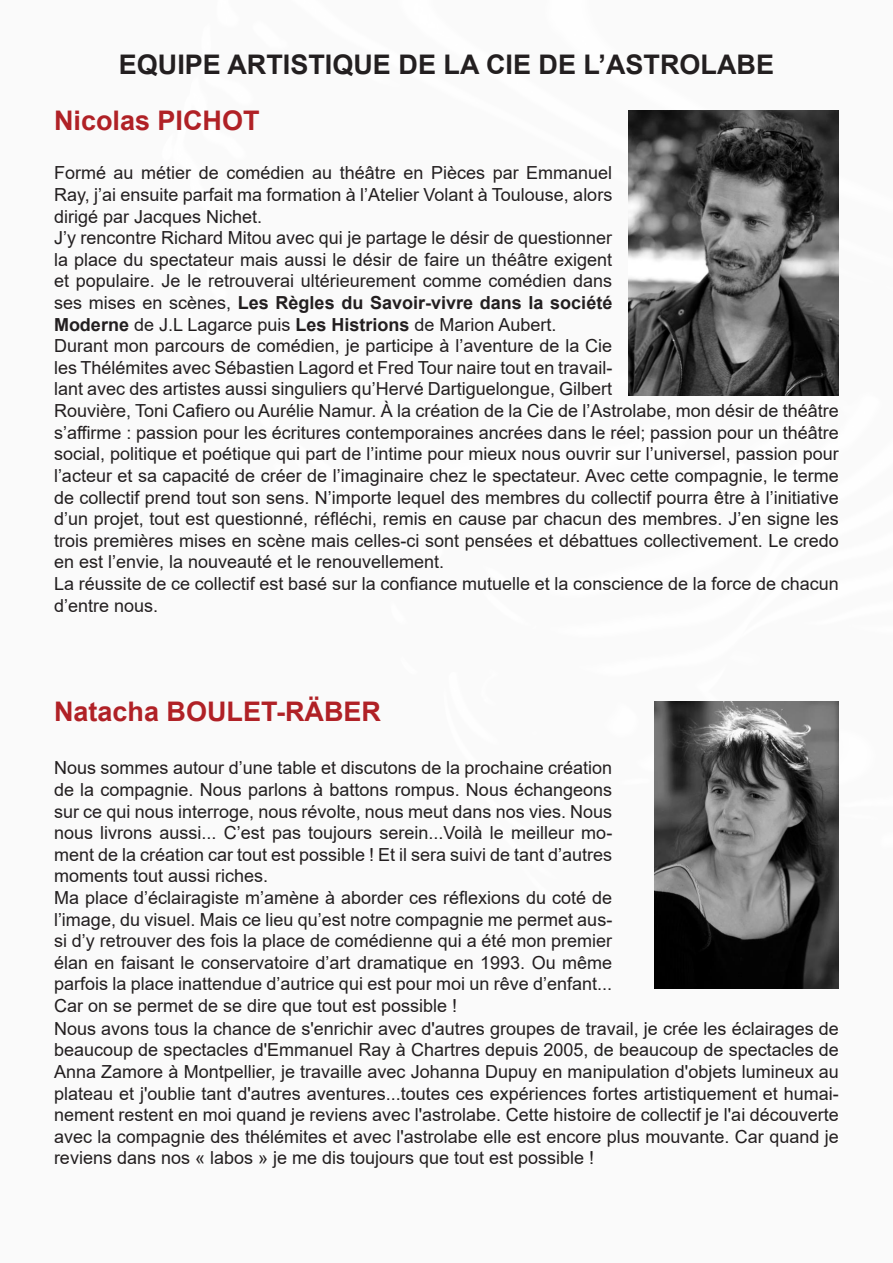
<style>
.page{position:relative;width:893px;height:1263px;background:#fff}
.page>*{position:absolute;margin:0;border:0;box-sizing:border-box;transform-origin:0 0}
.t1{font:700 27px "Arial";color:#231f20}
.t2{font:700 27px "Arial";color:#b02126}
.t3{font:18px/21.6px "Arial";color:#231f20;text-align:justify}
.s1{font-weight:700}
</style>
<div class="page">
<img style="left:628px;top:111px;width:211px;height:284px">
<img style="left:654px;top:702px;width:185px;height:287px">
<p class="t1" style="left:119px;top:45px;width:657px">EQUIPE ARTISTIQUE DE LA CIE DE L’ASTROLABE</p>
<p class="t2" style="left:54px;top:102px;width:207px">Nicolas PICHOT</p>
<p class="t3" style="left:54px;top:162px;width:560px">Formé au métier de comédien au théâtre en Pièces par Emmanuel Ray, j’ai ensuite parfait ma formation à l’Atelier Volant à Toulouse, alors dirigé par Jacques Nichet.</p>
<p class="t3" style="left:54px;top:227px;width:560px">J’y rencontre Richard Mitou avec qui je partage le désir de questionner la place du spectateur mais aussi le désir de faire un théâtre exigent et populaire. Je le retrouverai ultérieurement comme comédien dans ses mises en scènes, <span class="s1">Les Règles du Savoir-vivre dans la société Moderne</span> de J.L Lagarce puis <span class="s1">Les Histrions</span> de Marion Aubert.</p>
<p class="t3" style="left:54px;top:335px;width:560px">Durant mon parcours de comédien, je participe à l’aventure de la Cie les Thélémites avec Sébastien Lagord et Fred Tour naire tout en travail&shy;lant avec des artistes aussi singuliers qu’Hervé Dartiguelongue, Gilbert</p>
<p class="t3" style="left:54px;top:400px;width:786px">Rouvière, Toni Cafiero ou Aurélie Namur. À la création de la Cie de l’Astrolabe, mon désir de théâtre s’affirme : passion pour les écritures contemporaines ancrées dans le réel; passion pour un théâtre social, politique et poétique qui part de l’intime pour mieux nous ouvrir sur l’universel, passion pour l’acteur et sa capacité de créer de l’imaginaire chez le spectateur. Avec cette compagnie, le terme de collectif prend tout son sens. N’importe lequel des membres du collectif pourra être à l’initiative d’un projet, tout est questionné, réfléchi, remis en cause par chacun des membres. J’en signe les trois premières mises en scène mais celles-ci sont pensées et débattues collectivement. Le credo en est l’envie, la nouveauté et le renouvellement.</p>
<p class="t3" style="left:54px;top:573px;width:786px">La réussite de ce collectif est basé sur la confiance mutuelle et la conscience de la force de chacun d’entre nous.</p>
<p class="t2" style="left:54px;top:693px;width:329px">Natacha BOULET-RÄBER</p>
<p class="t3" style="left:54px;top:757px;width:560px">Nous sommes autour d’une table et discutons de la prochaine création de la compagnie. Nous parlons à battons rompus. Nous échangeons sur ce qui nous interroge, nous révolte, nous meut dans nos vies. Nous nous livrons aussi... C’est pas toujours serein...Voilà le meilleur mo&shy;ment de la création car tout est possible ! Et il sera suivi de tant d’autres moments tout aussi riches.</p>
<p class="t3" style="left:54px;top:887px;width:560px">Ma place d’éclairagiste m’amène à aborder ces réflexions du coté de l’image, du visuel. Mais ce lieu qu’est notre compagnie me permet aus&shy;si d’y retrouver des fois la place de comédienne qui a été mon premier élan en faisant le conservatoire d’art dramatique en 1993. Ou même parfois la place inattendue d’autrice qui est pour moi un rêve d’enfant...<br>Car on se permet de se dire que tout est possible !</p>
<p class="t3" style="left:54px;top:1017px;width:786px">Nous avons tous la chance de s'enrichir avec d'autres groupes de travail, je crée les éclairages de beaucoup de spectacles d'Emmanuel Ray à Chartres depuis 2005, de beaucoup de spectacles de Anna Zamore à Montpellier, je travaille avec Johanna Dupuy en manipulation d'objets lumineux au plateau et j'oublie tant d'autres aventures...toutes ces expériences fortes artistiquement et humai&shy;nement restent en moi quand je reviens avec l'astrolabe. Cette histoire de collectif je l'ai découverte avec la compagnie des thélémites et avec l'astrolabe elle est encore plus mouvante. Car quand je reviens dans nos « labos » je me dis toujours que tout est possible !</p>
</div>
